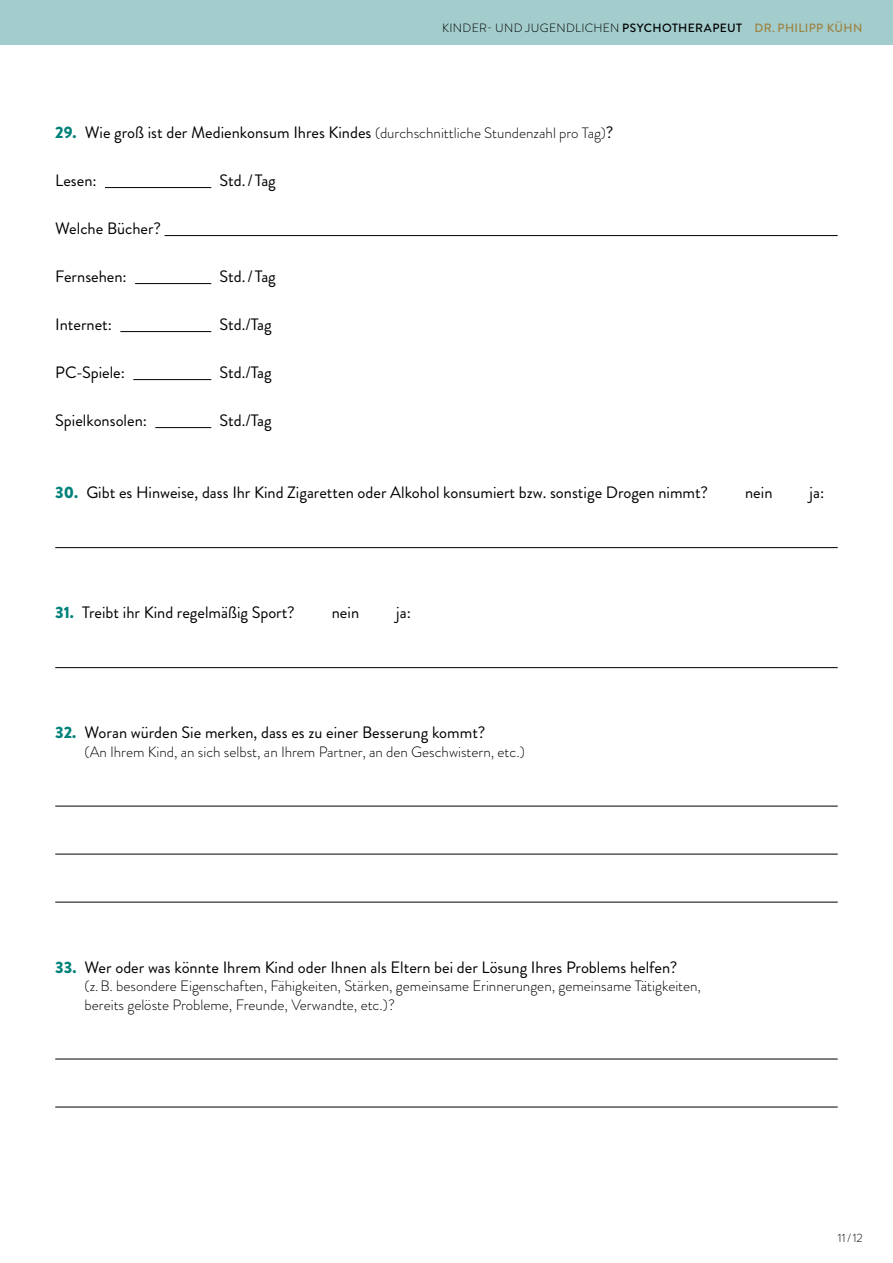
<style>
.page{position:relative;width:893px;height:1263px;background:#fff}
.page>*{position:absolute;margin:0;border:0;box-sizing:border-box;transform-origin:0 0}
.t1{font:16.5px "Brandon Grotesque";color:#000}
.t2{font:300 15px/18.5px "Brandon Grotesque";color:#000}
.t3{font:300 12px "Brandon Grotesque";letter-spacing:.03em;color:#000}
.s1{font-weight:500}
.s2{font-weight:500;color:#9d8243}
.s3{font-weight:900;color:#00817b}
.s4{font-weight:300;font-size:15px}
</style>
<div class="page">
<div style="left:0;top:0;width:893px;height:45px;background:#a2cdcc"></div>
<hr style="left:105px;top:187px;width:106px;height:1px;background:#000">
<hr style="left:165px;top:235px;width:673px;height:1px;background:#000">
<hr style="left:135px;top:283px;width:76px;height:1px;background:#000">
<hr style="left:120px;top:331px;width:91px;height:1px;background:#000">
<hr style="left:133px;top:379px;width:78px;height:1px;background:#000">
<hr style="left:155px;top:427px;width:56px;height:1px;background:#000">
<hr style="left:55px;top:547px;width:783px;height:1px;background:#000">
<hr style="left:55px;top:667px;width:783px;height:1px;background:#000">
<hr style="left:55px;top:806px;width:783px;height:1px;background:#000">
<hr style="left:55px;top:854px;width:783px;height:1px;background:#000">
<hr style="left:55px;top:902px;width:783px;height:1px;background:#000">
<hr style="left:55px;top:1059px;width:783px;height:1px;background:#000">
<hr style="left:55px;top:1107px;width:783px;height:1px;background:#000">
<p class="t3" style="left:442px;top:20px;width:422px">KINDER- UND JUGENDLICHEN <span class="s1">PSYCHOTHERAPEUT</span> <span class="s2">DR. PHILIPP KÜHN</span></p>
<p class="t1" style="left:55px;top:121px;width:560px"><span class="s3">29.</span> Wie groß ist der Medienkonsum Ihres Kindes <span class="s4">(durchschnittliche Stundenzahl pro Tag)</span>?</p>
<p class="t1" style="left:55px;top:169px;width:43px">Lesen:</p>
<p class="t1" style="left:220px;top:169px;width:58px">Std./ Tag</p>
<p class="t1" style="left:55px;top:217px;width:107px">Welche Bücher?</p>
<p class="t1" style="left:55px;top:265px;width:73px">Fernsehen:</p>
<p class="t1" style="left:220px;top:265px;width:58px">Std./ Tag</p>
<p class="t1" style="left:55px;top:313px;width:58px">Internet:</p>
<p class="t1" style="left:220px;top:313px;width:54px">Std./Tag</p>
<p class="t1" style="left:55px;top:361px;width:71px">PC-Spiele:</p>
<p class="t1" style="left:220px;top:361px;width:54px">Std./Tag</p>
<p class="t1" style="left:55px;top:409px;width:93px">Spielkonsolen:</p>
<p class="t1" style="left:220px;top:409px;width:54px">Std./Tag</p>
<p class="t1" style="left:55px;top:481px;width:654px"><span class="s3">30.</span> Gibt es Hinweise, dass Ihr Kind Zigaretten oder Alkohol konsumiert bzw. sonstige Drogen nimmt?</p>
<p class="t1" style="left:745px;top:481px;width:29px">nein</p>
<p class="t1" style="left:810px;top:481px;width:16px">ja:</p>
<p class="t1" style="left:55px;top:601px;width:241px"><span class="s3">31.</span> Treibt ihr Kind regelmäßig Sport?</p>
<p class="t1" style="left:332px;top:601px;width:29px">nein</p>
<p class="t1" style="left:396px;top:601px;width:16px">ja:</p>
<p class="t1" style="left:55px;top:721px;width:431px"><span class="s3">32.</span> Woran würden Sie merken, dass es zu einer Besserung kommt?</p>
<p class="t2" style="left:85px;top:742px;width:442px">(An Ihrem Kind, an sich selbst, an Ihrem Partner, an den Geschwistern, etc.)</p>
<p class="t1" style="left:55px;top:955px;width:624px"><span class="s3">33.</span> Wer oder was könnte Ihrem Kind oder Ihnen als Eltern bei der Lösung Ihres Problems helfen?</p>
<p class="t2" style="left:85px;top:977px;width:618px">(z.B. besondere Eigenschaften, Fähigkeiten, Stärken, gemeinsame Erinnerungen, gemeinsame Tätigkeiten, bereits gelöste Probleme, Freunde, Verwandte, etc.)?</p>
<p class="t3" style="left:838px;top:1229px;width:26px">11/12</p>
</div>
